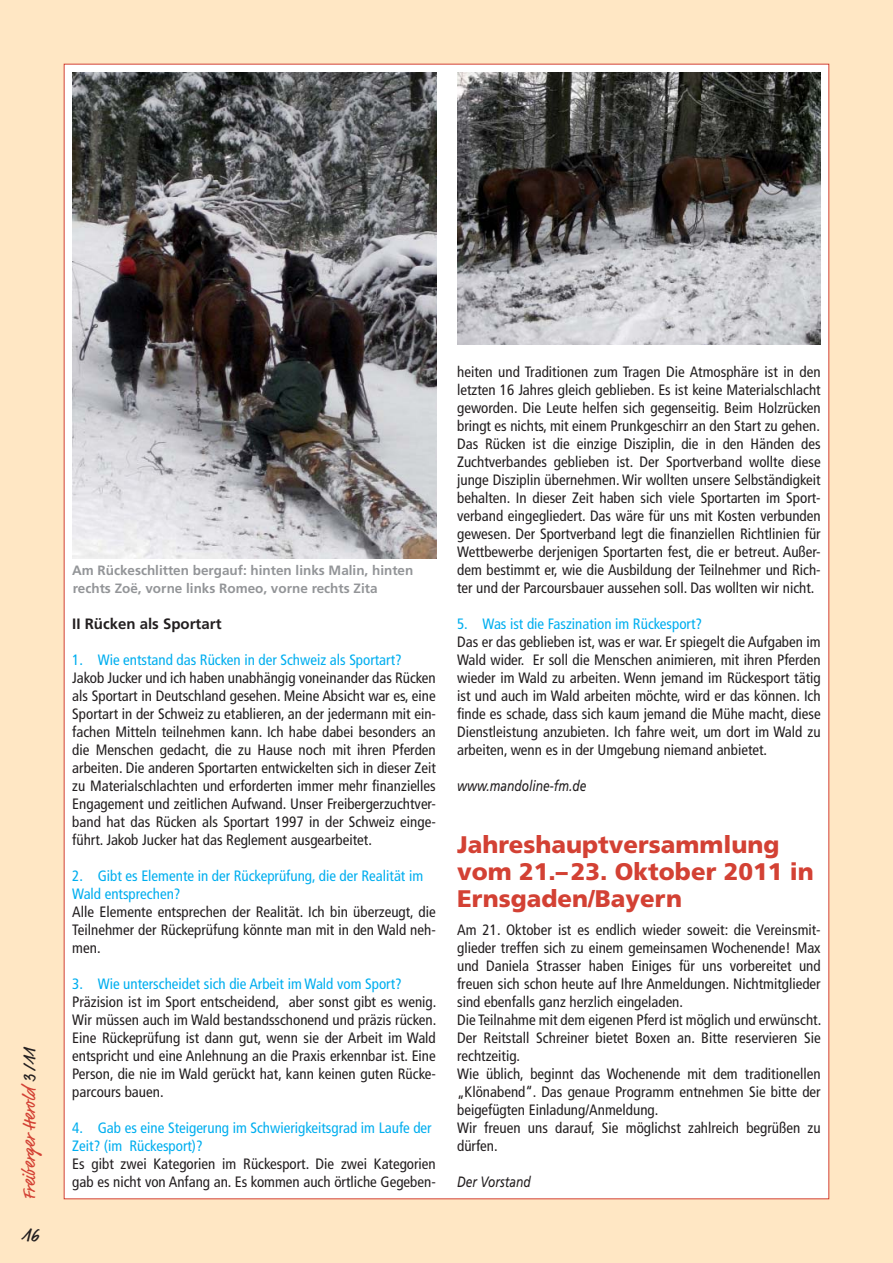
<style>
.page{position:relative;width:893px;height:1263px;background:#fff}
.page>*{position:absolute;margin:0;border:0;box-sizing:border-box;transform-origin:0 0}
.t1{font:900 24px/27px "Frutiger";color:#d34134}
.t2{font:19.5px "Script One";color:#231f20}
.t3{font:18px "Script One";color:#d34134}
.t4{font:condensed 15px/18px "Frutiger";color:#231f20;text-align:justify}
.t5{font:condensed 15px/18px "Frutiger";color:#00aeef}
.t6{font:italic 15px "Frutiger";color:#231f20;scale:.8 1}
.t7{font:700 15px "Frutiger";color:#231f20}
.t8{font:700 13.5px/18px "Frutiger";color:#939598}
.s1{color:#231f20}
</style>
<div class="page">
<div style="left:0;top:0;width:893px;height:1263px;background:linear-gradient(to right,#ffe7c4,#ffe7c4)"></div>
<div style="left:64px;top:64px;width:765px;height:1135px;background:#fff"></div>
<img style="left:72px;top:72px;width:365px;height:486px">
<img style="left:457px;top:72px;width:364px;height:273px">
<p class="t3" style="left:20px;top:1198px;width:154px;rotate:-90deg">Freiberger Herold <span class="s1">3 /11</span></p>
<h2 class="t2" style="left:23px;top:1225px;width:18px">16</h2>
<p class="t8" style="left:72px;top:563px;width:343px">Am Rückeschlitten bergauf: hinten links Malin, hinten rechts Zoë, vorne links Romeo, vorne rechts Zita</p>
<p class="t7" style="left:72px;top:618px;width:151px">II Rücken als Sportart</p>
<p class="t5" style="left:72px;top:652px;width:331px">1. Wie entstand das Rücken in der Schweiz als Sportart?</p>
<p class="t4" style="left:72px;top:670px;width:365px">Jakob Jucker und ich haben unabhängig voneinander das Rücken als Sportart in Deutschland gesehen. Meine Absicht war es, eine Sportart in der Schweiz zu etablieren, an der jedermann mit ein&shy;fachen Mitteln teilnehmen kann. Ich habe dabei besonders an die Menschen gedacht, die zu Hause noch mit ihren Pferden arbeiten. Die anderen Sportarten entwickelten sich in dieser Zeit zu Materialschlachten und erforderten immer mehr finanzielles Engagement und zeitlichen Aufwand. Unser Freibergerzuchtver&shy;band hat das Rücken als Sportart 1997 in der Schweiz einge&shy;führt. Jakob Jucker hat das Reglement ausgearbeitet.</p>
<p class="t5" style="left:72px;top:868px;width:352px">2. Gibt es Elemente in der Rückeprüfung, die der Realität im<br>Wald entsprechen?</p>
<p class="t4" style="left:72px;top:904px;width:365px">Alle Elemente entsprechen der Realität. Ich bin überzeugt, die Teilnehmer der Rückeprüfung könnte man mit in den Wald neh&shy;men.</p>
<p class="t5" style="left:72px;top:976px;width:331px">3. Wie unterscheidet sich die Arbeit im Wald vom Sport?</p>
<p class="t4" style="left:72px;top:994px;width:366px">Präzision ist im Sport entscheidend, aber sonst gibt es wenig.<br>Wir müssen auch im Wald bestandsschonend und präzis rücken.<br>Eine Rückeprüfung ist dann gut, wenn sie der Arbeit im Wald entspricht und eine Anlehnung an die Praxis erkennbar ist. Eine Person, die nie im Wald gerückt hat, kann keinen guten Rücke&shy;parcours bauen.</p>
<p class="t5" style="left:72px;top:1120px;width:361px">4. Gab es eine Steigerung im Schwierigkeitsgrad im Laufe der<br>Zeit? (im Rückesport)?</p>
<p class="t4" style="left:72px;top:1156px;width:365px">Es gibt zwei Kategorien im Rückesport. Die zwei Kategorien gab es nicht von Anfang an. Es kommen auch örtliche Gegeben-</p>
<p class="t4" style="left:457px;top:364px;width:365px">heiten und Traditionen zum Tragen Die Atmosphäre ist in den letzten 16 Jahres gleich geblieben. Es ist keine Materialschlacht geworden. Die Leute helfen sich gegenseitig. Beim Holzrücken bringt es nichts, mit einem Prunkgeschirr an den Start zu gehen.<br>Das Rücken ist die einzige Disziplin, die in den Händen des Zuchtverbandes geblieben ist. Der Sportverband wollte diese junge Disziplin übernehmen. Wir wollten unsere Selbständigkeit behalten. In dieser Zeit haben sich viele Sportarten im Sport&shy;verband eingegliedert. Das wäre für uns mit Kosten verbunden gewesen. Der Sportverband legt die finanziellen Richtlinien für Wettbewerbe derjenigen Sportarten fest, die er betreut. Außer&shy;dem bestimmt er, wie die Ausbildung der Teilnehmer und Rich&shy;ter und der Parcoursbauer aussehen soll. Das wollten wir nicht.</p>
<p class="t5" style="left:457px;top:616px;width:246px">5. Was ist die Faszination im Rückesport?</p>
<p class="t4" style="left:457px;top:634px;width:365px">Das er das geblieben ist, was er war. Er spiegelt die Aufgaben im Wald wider. Er soll die Menschen animieren, mit ihren Pferden wieder im Wald zu arbeiten. Wenn jemand im Rückesport tätig ist und auch im Wald arbeiten möchte, wird er das können. Ich finde es schade, dass sich kaum jemand die Mühe macht, diese Dienstleistung anzubieten. Ich fahre weit, um dort im Wald zu arbeiten, wenn es in der Umgebung niemand anbietet.</p>
<p class="t6" style="left:457px;top:780px;width:163px">www.mandoline-fm.de</p>
<h1 class="t1" style="left:457px;top:833px;width:358px">Jahreshauptversammlung vom 21.– 23. Oktober 2011 in<br>Ernsgaden/Bayern</h1>
<p class="t4" style="left:457px;top:922px;width:366px;text-align:left">Am 21. Oktober ist es endlich wieder soweit: die Vereinsmit&shy;glieder treffen sich zu einem gemeinsamen Wochenende! Max und Daniela Strasser haben Einiges für uns vorbereitet und freuen sich schon heute auf Ihre Anmeldungen. Nichtmitglieder sind ebenfalls ganz herzlich eingeladen.<br>Die Teilnahme mit dem eigenen Pferd ist möglich und erwünscht.<br>Der Reitstall Schreiner bietet Boxen an. Bitte reservieren Sie rechtzeitig.<br>Wie üblich, beginnt das Wochenende mit dem traditionellen „Klönabend“. Das genaue Programm entnehmen Sie bitte der beigefügten Einladung/Anmeldung.<br>Wir freuen uns darauf, Sie möglichst zahlreich begrüßen zu dürfen.</p>
<p class="t6" style="left:457px;top:1176px;width:93px">Der Vorstand</p>
</div>
